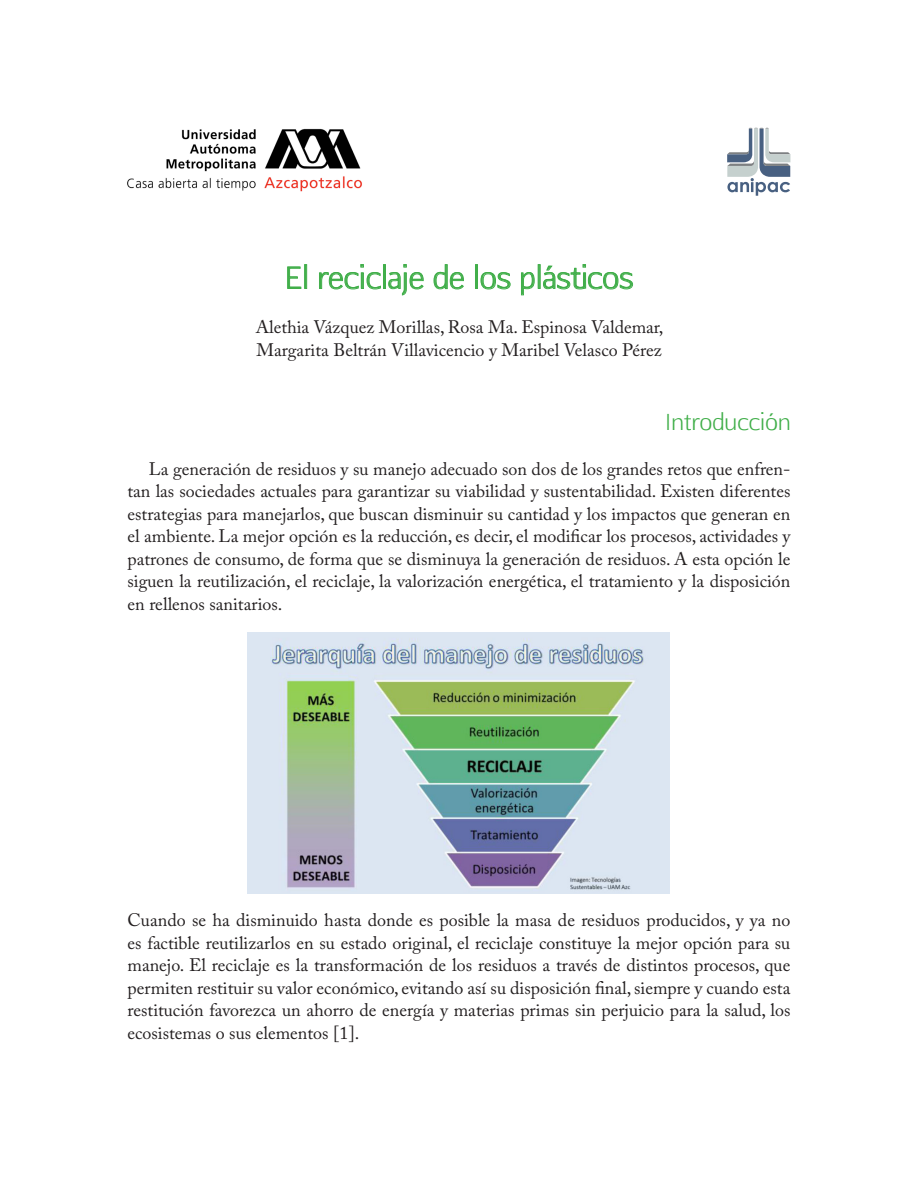
<style>
.page{position:relative;width:918px;height:1188px;background:#fff}
.page>*{position:absolute;margin:0;border:0;box-sizing:border-box;transform-origin:0 0}
.titulo_1{font:30px "Aftasans";color:#40ae49}
.titulo_2{font:22.5px "Aftasans";color:#40ae49}
.corrido{font:18px/22.5px "Adobe Caslon Pro";color:#231f20;text-align:justify}
.corrido_1{font:18px/22.5px "Adobe Caslon Pro";color:#231f20;text-align:justify}
</style>
<div class="page">
<svg style="left:287px;top:266px;width:15px;height:23px"></svg>
<div style="left:304px;top:264px;width:3px;height:25px;border:1px solid #40ae49"></div>
<svg style="left:319px;top:264px;width:62px;height:26px"></svg>
<div style="left:383px;top:264px;width:3px;height:25px;border:1px solid #40ae49"></div>
<svg style="left:388px;top:264px;width:36px;height:32px"></svg>
<svg style="left:433px;top:264px;width:31px;height:26px"></svg>
<div style="left:475px;top:264px;width:3px;height:25px;border:1px solid #40ae49"></div>
<svg style="left:480px;top:272px;width:31px;height:18px"></svg>
<svg style="left:521px;top:272px;width:14px;height:24px"></svg>
<div style="left:538px;top:264px;width:3px;height:25px;border:1px solid #40ae49"></div>
<svg style="left:543px;top:264px;width:90px;height:26px"></svg>
<img style="left:127px;top:128px;width:235px;height:64px">
<svg style="left:727px;top:128px;width:63px;height:68px"></svg>
<img style="left:248px;top:632px;width:422px;height:261px">
<p class="titulo_1" style="left:285px;top:259px;width:350px">El reciclaje de los plásticos</p>
<p class="corrido" style="left:256px;top:316px;width:409px">Alethia Vázquez Morillas, Rosa Ma. Espinosa Valdemar,</p>
<p class="corrido" style="left:256px;top:339px;width:407px">Margarita Beltrán Villavicencio y Maribel Velasco Pérez</p>
<p class="titulo_2" style="left:665px;top:408px;width:127px">Introducción</p>
<p class="corrido_1" style="left:128px;top:457px;width:664px;text-indent:21px">La generación de residuos y su manejo adecuado son dos de los grandes retos que enfren&shy;tan las sociedades actuales para garantizar su viabilidad y sustentabilidad. Existen diferentes estrategias para manejarlos, que buscan disminuir su cantidad y los impactos que generan en el ambiente. La mejor opción es la reducción, es decir, el modificar los procesos, actividades y patrones de consumo, de forma que se disminuya la generación de residuos. A esta opción le siguen la reutilización, el reciclaje, la valorización energética, el tratamiento y la disposición en rellenos sanitarios.</p>
<p class="corrido" style="left:128px;top:909px;width:664px">Cuando se ha disminuido hasta donde es posible la masa de residuos producidos, y ya no es factible reutilizarlos en su estado original, el reciclaje constituye la mejor opción para su manejo. El reciclaje es la transformación de los residuos a través de distintos procesos, que permiten restituir su valor económico, evitando así su disposición final, siempre y cuando esta restitución favorezca un ahorro de energía y materias primas sin perjuicio para la salud, los ecosistemas o sus elementos [1].</p>
</div>
